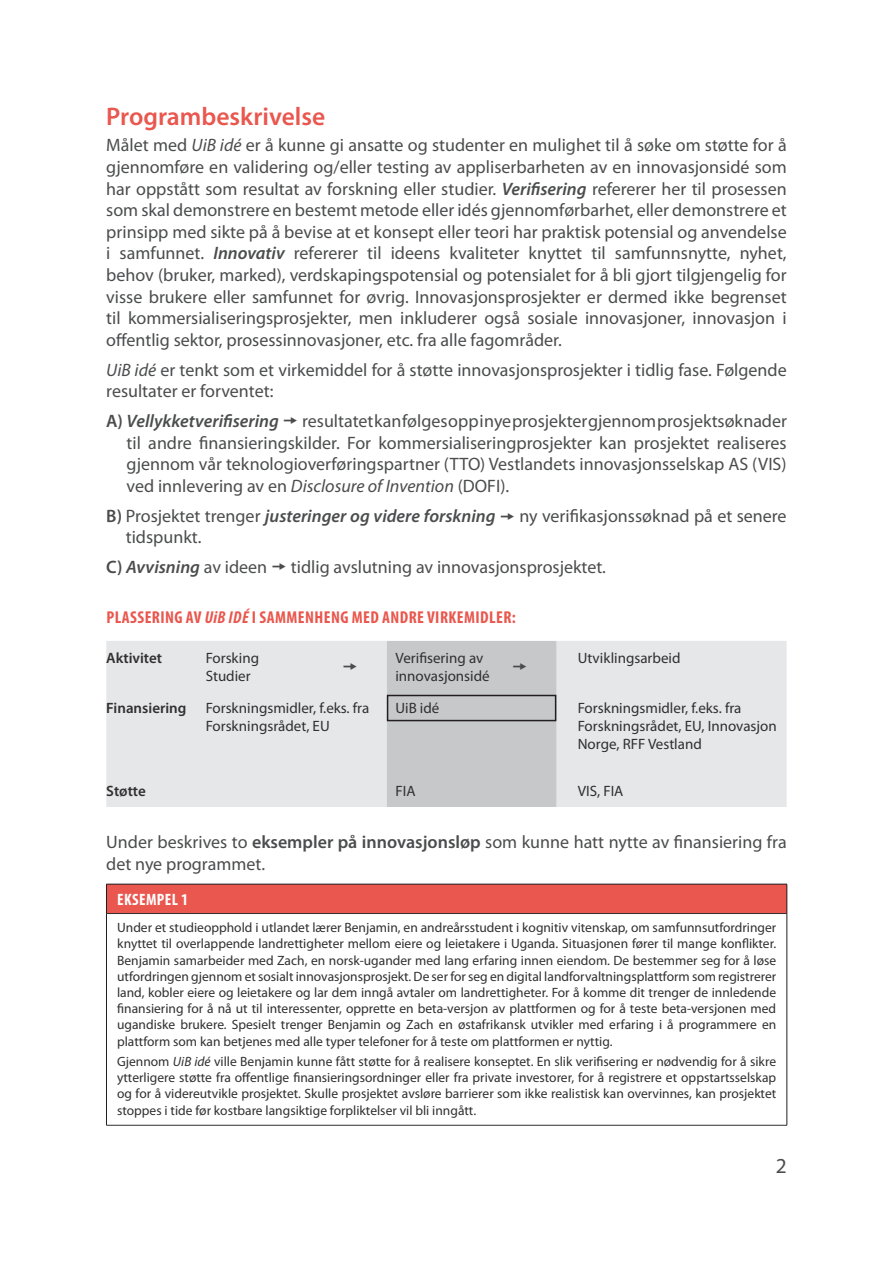
<style>
.page{position:relative;width:893px;height:1263px;background:#fff}
.page>*{position:absolute;margin:0;border:0;box-sizing:border-box;transform-origin:0 0}
.Tittel_bakside{font:600 25.5px "Myriad Pro";color:#e9574e}
.t1{font:21.45px "Myriad Pro";color:#4b4c4d}
.Brødtekst{font:18px/21.6px "Myriad Pro";color:#4b4c4d;text-align:justify}
.Brødtekst-2{font:italic 600 18px "Myriad Pro";color:#4b4c4d}
.TITTEL_TABELL{font:700 condensed 17.25px "Myriad Pro";letter-spacing:.025em;color:#e9574e}
.TITTEL_TABELL-2{font:700 condensed 16.5px "Myriad Pro";letter-spacing:.025em;color:#fff}
.BRØDTEKST_TABELL{font:15px/18px "Myriad Pro";color:#312f30}
.BRØDTEKST_TABELL-2{font:600 15px "Myriad Pro";color:#312f30}
.BRØDTEKST_TABELL-3{font:13.5px/16.2px "Myriad Pro";color:#312f30;text-align:justify}
.s1{font-style:italic}
.s2{font-weight:600;font-style:italic}
.s3{font-style:normal}
.s4{font-weight:400;font-style:normal}
.s5{font-weight:600}
</style>
<div class="page">
<div style="left:106px;top:641px;width:681px;height:166px;background:#e6e7e9"></div>
<div style="left:106px;top:884px;width:681px;height:29px;background:#e9574e"></div>
<hr style="left:106px;top:884px;width:681px;height:1px;background:#231f20">
<svg style="left:106px;top:884px;width:1px;height:29px"></svg>
<svg style="left:787px;top:884px;width:1px;height:29px"></svg>
<hr style="left:106px;top:913px;width:1px;height:212px;background:#231f20">
<hr style="left:787px;top:913px;width:1px;height:212px;background:#231f20">
<hr style="left:107px;top:913px;width:680px;height:1px;background:#312f30">
<hr style="left:106px;top:1125px;width:681px;height:1px;background:#312f30">
<svg style="left:344px;top:663px;width:13px;height:7px"></svg>
<div style="left:387px;top:641px;width:169px;height:166px;background:#c7c8ca"></div>
<p class="Tittel_bakside" style="left:106px;top:101px;width:220px">Programbeskrivelse</p>
<p class="Brødtekst" style="left:106px;top:134px;width:682px">Målet med <span class="s1">UiB idé</span> er å kunne gi ansatte og studenter en mulighet til å søke om støtte for å gjennomføre en validering og/eller testing av appliserbarheten av en innovasjonsidé som har oppstått som resultat av forskning eller studier. <span class="s2">Verifisering</span> refererer her til prosessen som skal demonstrere en bestemt metode eller idés gjennomførbarhet, eller demonstrere et prinsipp med sikte på å bevise at et konsept eller teori har praktisk potensial og anvendelse i samfunnet. <span class="s2">Innovativ</span> refererer til ideens kvaliteter knyttet til samfunnsnytte, nyhet, behov (bruker, marked), verdskapingspotensial og potensialet for å bli gjort tilgjengelig for visse brukere eller samfunnet for øvrig. Innovasjonsprosjekter er dermed ikke begrenset til kommersialiseringsprosjekter, men inkluderer også sosiale innovasjoner, innovasjon i offentlig sektor, prosessinnovasjoner, etc. fra alle fagområder.</p>
<p class="Brødtekst" style="left:106px;top:358px;width:682px"><span class="s1">UiB idé</span> er tenkt som et virkemiddel for å støtte innovasjonsprosjekter i tidlig fase. Følgende resultater er forventet:</p>
<p class="Brødtekst-2" style="left:106px;top:410px;width:174px"><span class="s3">A)</span> Vellykket verifisering</p>
<p class="Brødtekst" style="left:127px;top:410px;width:662px;text-indent:176px">resultatet kan følges opp i nye prosjekter gjennom prosjektsøknader til andre finansieringskilder. For kommersialiseringprosjekter kan prosjektet realiseres gjennom vår teknologioverføringspartner (TTO) Vestlandets innovasjonsselskap AS (VIS) ved innlevering av en <span class="s1">Disclosure of Invention</span> (DOFI).</p>
<p class="Brødtekst-2" style="left:106px;top:504px;width:391px"><span class="s3">B)</span> <span class="s4">Prosjektet trenger</span> justeringer og videre forskning</p>
<p class="Brødtekst" style="left:519px;top:505px;width:269px">ny verifikasjonssøknad på et senere</p>
<p class="Brødtekst" style="left:126px;top:526px;width:77px">tidspunkt.</p>
<p class="Brødtekst-2" style="left:106px;top:556px;width:162px"><span class="s3">C)</span> Avvisning <span class="s4">av ideen</span></p>
<p class="Brødtekst" style="left:291px;top:556px;width:317px">tidlig avslutning av innovasjonsprosjektet.</p>
<p class="TITTEL_TABELL" style="left:106px;top:606px;width:411px">PLASSERING AV <span class="s1">UiB IDÉ</span> I SAMMENHENG MED ANDRE VIRKEMIDLER:</p>
<p class="BRØDTEKST_TABELL-2" style="left:106px;top:648px;width:57px">Aktivitet</p>
<p class="BRØDTEKST_TABELL" style="left:206px;top:648px;width:55px">Forsking<br>Studier</p>
<p class="BRØDTEKST_TABELL" style="left:395px;top:648px;width:96px">Verifisering av innovasjonsidé</p>
<p class="BRØDTEKST_TABELL" style="left:578px;top:648px;width:104px">Utviklingsarbeid</p>
<p class="BRØDTEKST_TABELL-2" style="left:106px;top:699px;width:82px">Finansiering</p>
<p class="BRØDTEKST_TABELL" style="left:206px;top:699px;width:165px">Forskningsmidler, f.eks. fra<br>Forskningsrådet, EU</p>
<p class="BRØDTEKST_TABELL" style="left:395px;top:699px;width:46px">UiB idé</p>
<p class="BRØDTEKST_TABELL" style="left:578px;top:699px;width:200px">Forskningsmidler, f.eks. fra<br>Forskningsrådet, EU, Innovasjon<br>Norge, RFF Vestland</p>
<p class="BRØDTEKST_TABELL-2" style="left:106px;top:782px;width:41px">Støtte</p>
<p class="BRØDTEKST_TABELL" style="left:395px;top:782px;width:22px">FIA</p>
<p class="BRØDTEKST_TABELL" style="left:578px;top:782px;width:47px">VIS, FIA</p>
<p class="Brødtekst" style="left:106px;top:831px;width:682px">Under beskrives to <span class="s5">eksempler på innovasjonsløp</span> som kunne hatt nytte av finansiering fra det nye programmet.</p>
<p class="TITTEL_TABELL-2" style="left:117px;top:889px;width:72px">EKSEMPEL 1</p>
<p class="BRØDTEKST_TABELL-3" style="left:117px;top:919px;width:661px">Under et studieopphold i utlandet lærer Benjamin, en andreårsstudent i kognitiv vitenskap, om samfunnsutfordringer knyttet til overlappende landrettigheter mellom eiere og leietakere i Uganda. Situasjonen fører til mange konflikter.<br>Benjamin samarbeider med Zach, en norsk-ugander med lang erfaring innen eiendom. De bestemmer seg for å løse utfordringen gjennom et sosialt innovasjonsprosjekt. De ser for seg en digital landforvaltningsplattform som registrerer land, kobler eiere og leietakere og lar dem inngå avtaler om landrettigheter. For å komme dit trenger de innledende finansiering for å nå ut til interessenter, opprette en beta-versjon av plattformen og for å teste beta-versjonen med ugandiske brukere. Spesielt trenger Benjamin og Zach en østafrikansk utvikler med erfaring i å programmere en plattform som kan betjenes med alle typer telefoner for å teste om plattformen er nyttig.</p>
<p class="BRØDTEKST_TABELL-3" style="left:117px;top:1053px;width:661px">Gjennom <span class="s1">UiB idé</span> ville Benjamin kunne fått støtte for å realisere konseptet. En slik verifisering er nødvendig for å sikre ytterligere støtte fra offentlige finansieringsordninger eller fra private investorer, for å registrere et oppstartsselskap og for å videreutvikle prosjektet. Skulle prosjektet avsløre barrierer som ikke realistisk kan overvinnes, kan prosjektet stoppes i tide før kostbare langsiktige forpliktelser vil bli inngått.</p>
<p class="t1" style="left:776px;top:1152px;width:12px">2</p>
</div>
